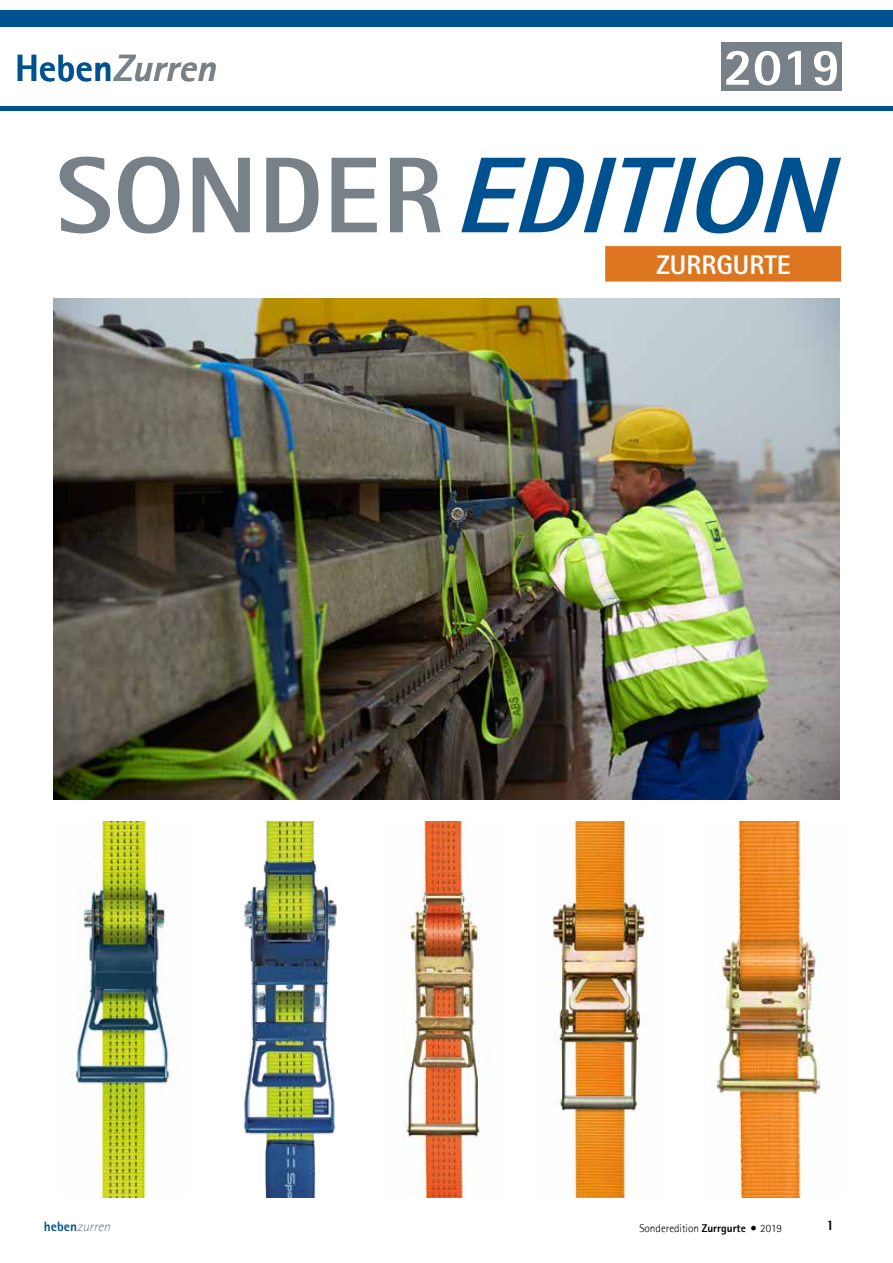
<style>
.page{position:relative;width:893px;height:1263px;background:#fff}
.page>*{position:absolute;margin:0;border:0;box-sizing:border-box;transform-origin:0 0}
.t1{font:italic 800 108px "AT Rotis Sans Serif";color:#00518f}
.t2{font:800 52.5px "AT Rotis Sans Serif";color:#fff}
.t3{font:italic 800 37.95px "AT Rotis Sans Serif";color:#788187}
.t4{font:800 27px "AT Rotis Sans Serif";color:#fff}
.t5{font:700 15px "Rotis Semi Serif Std";color:#000}
.t6{font:italic 300 13.5px "AT Rotis Sans Serif";color:#788187}
.t7{font:300 11.25px "AT Rotis Sans Serif";color:#000}
.s1{font-style:normal;color:#00518f}
.s2{font-style:normal;color:#788187}
.s3{font-weight:800;font-style:normal;color:#00518f}
.s4{font-weight:800}
.s5{font-family:"Minion Pro";font-weight:400;font-size:18px}
</style>
<div class="page">
<img style="left:403px;top:821px;width:77px;height:376px">
<img style="left:552px;top:821px;width:95px;height:376px">
<img style="left:711px;top:821px;width:112px;height:376px">
<img style="left:244px;top:821px;width:93px;height:376px">
<img style="left:75px;top:821px;width:97px;height:376px">
<img style="left:53px;top:298px;width:787px;height:501px">
<div style="left:605px;top:246px;width:236px;height:36px;background:#dd7621;border:2px solid #dd7621"></div>
<div style="left:721px;top:43px;width:121px;height:48px;background:#788187"></div>
<div style="left:0;top:10px;width:893px;height:17px;background:#00518f"></div>
<div style="left:0;top:106px;width:893px;height:5px;background:#00518f"></div>
<h3 class="t3" style="left:15px;top:44px;width:212px"><span class="s1">Heben</span>Zurren</h3>
<h2 class="t2" style="left:724px;top:34px;width:118px">2019</h2>
<h1 class="t1" style="left:56px;top:127px;width:811px"><span class="s2">S O N D E R</span> EDITION</h1>
<h3 class="t4" style="left:656px;top:248px;width:136px">ZURRGURTE</h3>
<p class="t6" style="left:44px;top:1219px;width:71px"><span class="s3">heben</span>zurren</p>
<p class="t7" style="left:639px;top:1221px;width:144px">Sonderedition <span class="s4">Zurrgurte</span> <span class="s5">•</span> 2019</p>
<h3 class="t5" style="left:826px;top:1216px;width:10px">1</h3>
</div>
